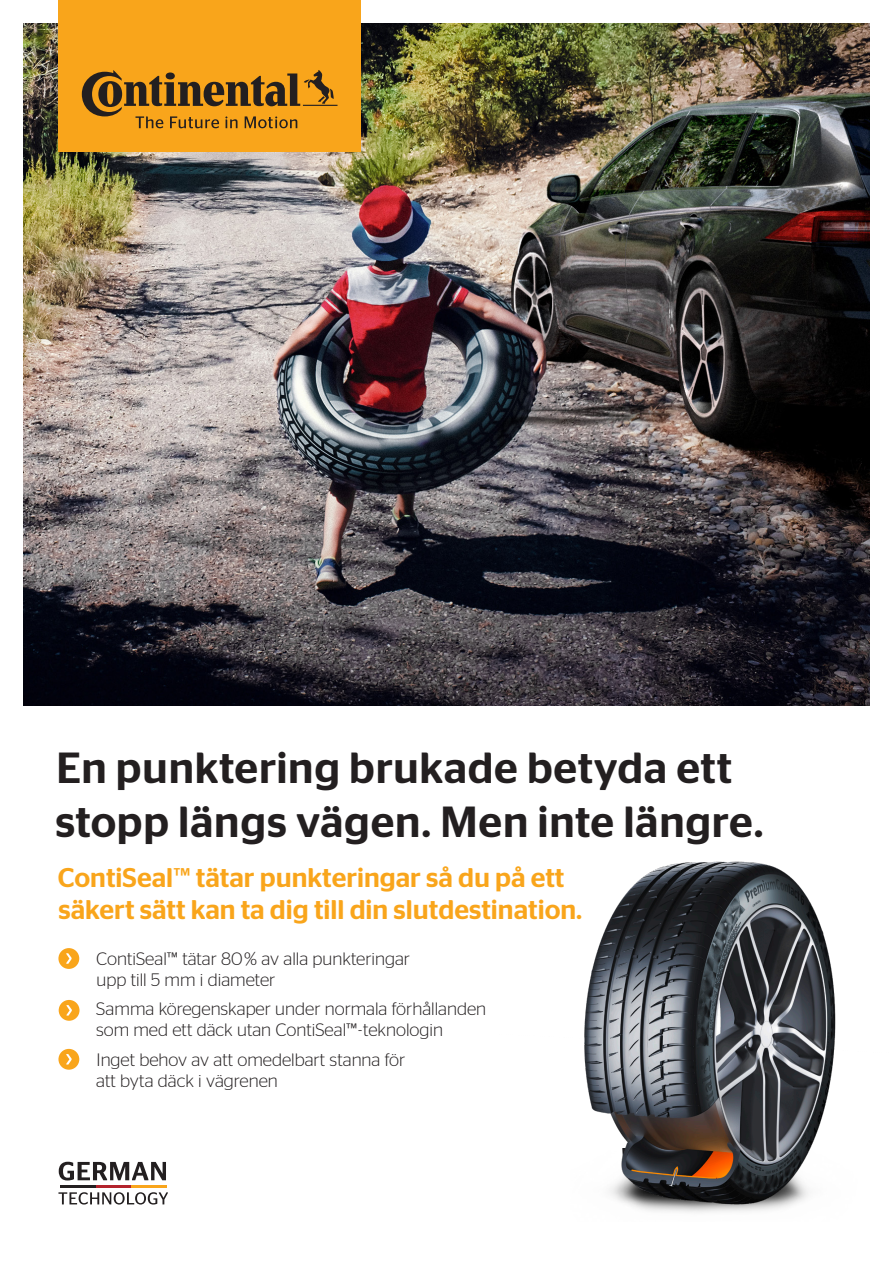
<style>
.page{position:relative;width:893px;height:1263px;background:#fff}
.page>*{position:absolute;margin:0;border:0;box-sizing:border-box;transform-origin:0 0}
.t1{font:500 43.5px/54px "Continental Stag Sans";letter-spacing:.015em;color:#231f20}
.t2{font:500 27px/32.4px "Continental Stag Sans";color:#f9a51b}
.t3{font:300 18px/21px "Continental Stag Sans";color:#231f20}
.s1{font-weight:400}
</style>
<div class="page">
<img style="left:23px;top:23px;width:847px;height:682px">
<img style="left:584px;top:861px;width:252px;height:352px">
<div style="left:58px;top:948px;width:21px;height:21px;background:#f9a51b;border-radius:50%"></div>
<svg style="left:66px;top:953px;width:6px;height:11px"></svg>
<div style="left:59px;top:1000px;width:21px;height:21px;background:#f9a51b;border-radius:50%"></div>
<svg style="left:67px;top:1005px;width:5px;height:10px"></svg>
<div style="left:58px;top:1049px;width:21px;height:21px;background:#f9a51b;border-radius:50%"></div>
<svg style="left:66px;top:1054px;width:6px;height:10px"></svg>
<svg style="left:59px;top:1162px;width:107px;height:18px"></svg>
<svg style="left:58px;top:1192px;width:110px;height:12px"></svg>
<hr style="left:60px;top:1185px;width:36px;height:3px;background:#231f20">
<hr style="left:96px;top:1185px;width:35px;height:3px;background:#b3232c">
<hr style="left:131px;top:1185px;width:36px;height:3px;background:#f9a51b">
<div style="left:58px;top:0;width:303px;height:152px;background:#f9a51b"></div>
<svg style="left:82px;top:70px;width:255px;height:58px"></svg>
<h1 class="t1" style="left:55px;top:740px;width:710px">En punktering brukade betyda ett stopp längs vägen. Men inte längre.</h1>
<h2 class="t2" style="left:58px;top:861px;width:526px">ContiSeal<span class="s1">™</span> tätar punkteringar så du på ett säkert sätt kan ta dig till din slutdestination.</h2>
<p class="t3" style="left:96px;top:948px;width:315px">ContiSeal™ tätar 80% av alla punkteringar upp till 5 mm i diameter</p>
<p class="t3" style="left:96px;top:998px;width:392px">Samma köregenskaper under normala förhållanden som med ett däck utan ContiSeal™-teknologin</p>
<p class="t3" style="left:96px;top:1049px;width:311px">Inget behov av att omedelbart stanna för att byta däck i vägrenen</p>
</div>
